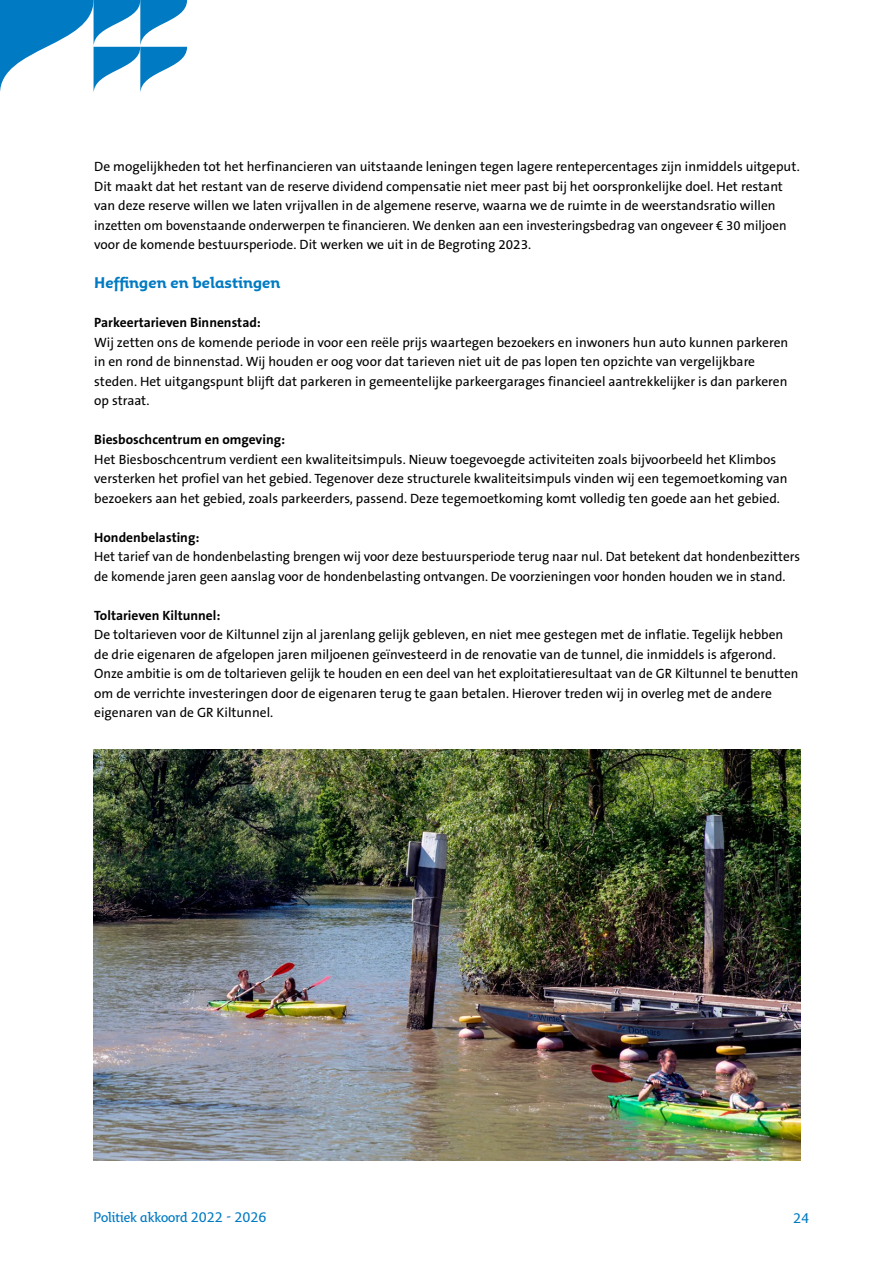
<style>
.page{position:relative;width:893px;height:1263px;background:#fff}
.page>*{position:absolute;margin:0;border:0;box-sizing:border-box;transform-origin:0 0}
.subkop{font:700 15px "Fresco Inf Sans";color:#007ac2}
.Body_tekst_Regular{font:13.5px/19.5px "The Sans B5 Plain";color:#000}
.Body_tekst_Regular-2{font:700 13.5px "The Sans B7";color:#000}
.t1{font:600 13.5px "Fresco Inf Sans";color:#007ac2}
</style>
<div class="page">
<svg style="left:0;top:0;width:187px;height:93px"></svg>
<img style="left:94px;top:750px;width:706px;height:411px">
<p class="Body_tekst_Regular" style="left:94px;top:157px;width:707px">De mogelijkheden tot het herfinancieren van uitstaande leningen tegen lagere rentepercentages zijn inmiddels uitgeput.<br>Dit maakt dat het restant van de reserve dividend compensatie niet meer past bij het oorspronkelijke doel. Het restant van deze reserve willen we laten vrijvallen in de algemene reserve, waarna we de ruimte in de weerstandsratio willen inzetten om bovenstaande onderwerpen te financieren. We denken aan een investeringsbedrag van ongeveer € 30 miljoen voor de komende bestuursperiode. Dit werken we uit in de Begroting 2023.</p>
<p class="subkop" style="left:94px;top:273px;width:188px">Heffingen en belastingen</p>
<p class="Body_tekst_Regular-2" style="left:94px;top:315px;width:168px">Parkeertarieven Binnenstad:</p>
<p class="Body_tekst_Regular" style="left:94px;top:333px;width:696px">Wij zetten ons de komende periode in voor een reële prijs waartegen bezoekers en inwoners hun auto kunnen parkeren in en rond de binnenstad. Wij houden er oog voor dat tarieven niet uit de pas lopen ten opzichte van vergelijkbare steden. Het uitgangspunt blijft dat parkeren in gemeentelijke parkeergarages financieel aantrekkelijker is dan parkeren op straat.</p>
<p class="Body_tekst_Regular-2" style="left:94px;top:432px;width:192px">Biesboschcentrum en omgeving:</p>
<p class="Body_tekst_Regular" style="left:94px;top:450px;width:695px">Het Biesboschcentrum verdient een kwaliteitsimpuls. Nieuw toegevoegde activiteiten zoals bijvoorbeeld het Klimbos versterken het profiel van het gebied. Tegenover deze structurele kwaliteitsimpuls vinden wij een tegemoetkoming van bezoekers aan het gebied, zoals parkeerders, passend. Deze tegemoetkoming komt volledig ten goede aan het gebied.</p>
<p class="Body_tekst_Regular-2" style="left:94px;top:530px;width:107px">Hondenbelasting:</p>
<p class="Body_tekst_Regular" style="left:94px;top:547px;width:707px">Het tarief van de hondenbelasting brengen wij voor deze bestuursperiode terug naar nul. Dat betekent dat hondenbezitters de komende jaren geen aanslag voor de hondenbelasting ontvangen. De voorzieningen voor honden houden we in stand.</p>
<p class="Body_tekst_Regular-2" style="left:94px;top:608px;width:128px">Toltarieven Kiltunnel:</p>
<p class="Body_tekst_Regular" style="left:94px;top:625px;width:706px">De toltarieven voor de Kiltunnel zijn al jarenlang gelijk gebleven, en niet mee gestegen met de inflatie. Tegelijk hebben de drie eigenaren de afgelopen jaren miljoenen geïnvesteerd in de renovatie van de tunnel, die inmiddels is afgerond.<br>Onze ambitie is om de toltarieven gelijk te houden en een deel van het exploitatieresultaat van de GR Kiltunnel te benutten om de verrichte investeringen door de eigenaren terug te gaan betalen. Hierover treden wij in overleg met de andere eigenaren van de GR Kiltunnel.</p>
<p class="t1" style="left:94px;top:1208px;width:174px">Politiek akkoord 2022 - 2026</p>
<p class="t1" style="left:793px;top:1209px;width:18px">24</p>
</div>
